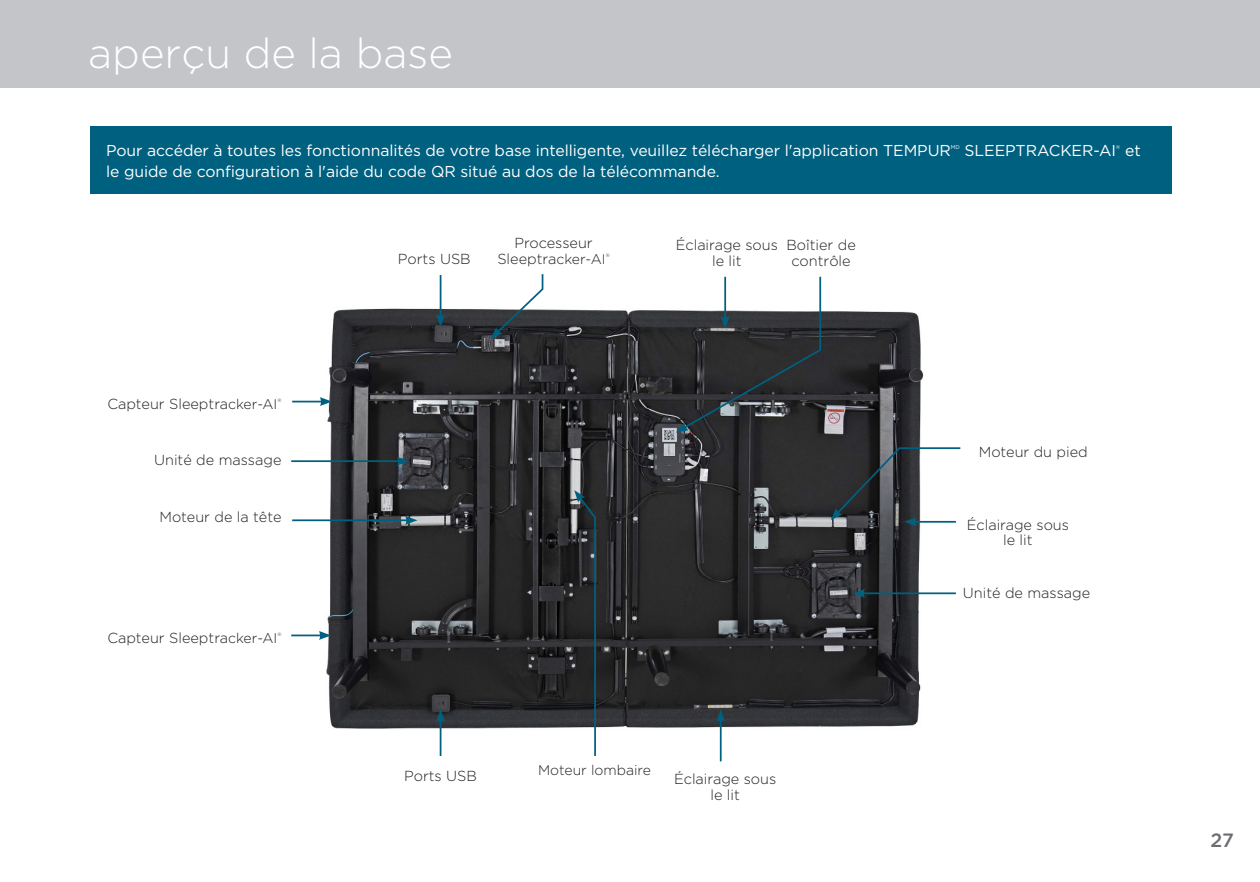
<style>
.page{position:relative;width:1260px;height:882px;background:#fff}
.page>*{position:absolute;margin:0;border:0;box-sizing:border-box;transform-origin:0 0}
.Section_Header{font:300 42px "Gotham";color:#fff}
.t1{font:500 19.25px "Gotham";color:#6c6d70}
.Alert{font:15.75px "Gotham";letter-spacing:-.005em;color:#fff}
.t2{font:300 14.53px/16.1px "Gotham";color:#231f20;text-align:center}
.Callout_Center{font:300 14px "Gotham";color:#231f20}
.Alert-2{font:5.6px "Gotham";color:#fff}
.t3{font:300 4.9px "Gotham";color:#231f20}
.s1{font-size:14px}
</style>
<div class="page">
<div style="left:0;top:0;width:1260px;height:88px;background:#c4c5c9"></div>
<img style="left:308px;top:275px;width:615px;height:462px">
<div style="left:90px;top:126px;width:1082px;height:68px;background:#00607f"></div>
<hr style="left:720px;top:719px;width:2px;height:42px;background:#00607f">
<svg style="left:716px;top:709px;width:9px;height:13px"></svg>
<hr style="left:440px;top:719px;width:1px;height:37px;background:#00607f">
<svg style="left:436px;top:709px;width:9px;height:13px"></svg>
<hr style="left:440px;top:275px;width:1px;height:42px;background:#00607f">
<svg style="left:436px;top:315px;width:9px;height:12px"></svg>
<svg style="left:676px;top:275px;width:146px;height:158px"></svg>
<hr style="left:862px;top:592px;width:94px;height:2px;background:#00607f">
<svg style="left:853px;top:589px;width:12px;height:9px"></svg>
<svg style="left:574px;top:490px;width:23px;height:266px;background:#3e464a"></svg>
<svg style="left:490px;top:274px;width:54px;height:65px"></svg>
<hr style="left:291px;top:460px;width:109px;height:2px;background:#00607f">
<svg style="left:397px;top:457px;width:12px;height:9px"></svg>
<hr style="left:292px;top:519px;width:116px;height:2px;background:#00607f">
<svg style="left:405px;top:516px;width:12px;height:9px"></svg>
<hr style="left:291px;top:635px;width:31px;height:1px;background:#00607f">
<svg style="left:319px;top:631px;width:12px;height:9px"></svg>
<hr style="left:292px;top:401px;width:31px;height:1px;background:#00607f">
<svg style="left:320px;top:397px;width:12px;height:9px"></svg>
<svg style="left:831px;top:446px;width:130px;height:80px"></svg>
<p class="Section_Header" style="left:88px;top:30px;width:366px">aperçu de la base</p>
<p class="Alert" style="left:106px;top:141px;width:846px">Pour accéder à toutes les fonctionnalités de votre base intelligente, veuillez télécharger l'application TEMPUR</p>
<p class="Alert-2" style="left:951px;top:143px;width:11px">MD</p>
<p class="Alert" style="left:965px;top:141px;width:153px">SLEEPTRACKER-AI</p>
<p class="Alert-2" style="left:1116px;top:143px;width:6px">®</p>
<p class="Alert" style="left:1125px;top:141px;width:17px">et</p>
<p class="Alert" style="left:106px;top:162px;width:615px">le guide de configuration à l'aide du code QR situé au dos de la télécommande.</p>
<p class="t2" style="left:107px;top:396px;width:172px">Capteur Sleeptra<span class="s1">cker-AI</span></p>
<p class="t3" style="left:277px;top:398px;width:6px">®</p>
<p class="t2" style="left:154px;top:452px;width:129px">Unité de massage</p>
<p class="t2" style="left:159px;top:509px;width:124px">Moteur de la tête</p>
<p class="t2" style="left:107px;top:629px;width:172px">Capteur Sleeptra<span class="s1">cker-AI</span></p>
<p class="t3" style="left:277px;top:632px;width:6px">®</p>
<p class="t2" style="left:676px;top:236px;width:104px">Éclairage sous le lit</p>
<p class="t2" style="left:497px;top:234px;width:110px">Processeur<br>Sleeptra<span class="s1">cker-AI</span></p>
<p class="t2" style="left:786px;top:236px;width:71px">Boîtier de</p>
<p class="t2" style="left:398px;top:251px;width:74px">Ports USB</p>
<p class="t2" style="left:792px;top:253px;width:61px">contrôle</p>
<p class="t3" style="left:606px;top:253px;width:6px">®</p>
<p class="t2" style="left:404px;top:768px;width:74px">Ports USB</p>
<p class="Callout_Center" style="left:538px;top:762px;width:115px">Moteur lombaire</p>
<p class="t2" style="left:674px;top:771px;width:104px">Éclairage sous le lit</p>
<p class="t2" style="left:979px;top:444px;width:111px">Moteur du pied</p>
<p class="t2" style="left:967px;top:517px;width:104px">Éclairage sous le lit</p>
<p class="t2" style="left:963px;top:584px;width:129px">Unité de massage</p>
<h2 class="t1" style="left:1211px;top:829px;width:25px">27</h2>
</div>
